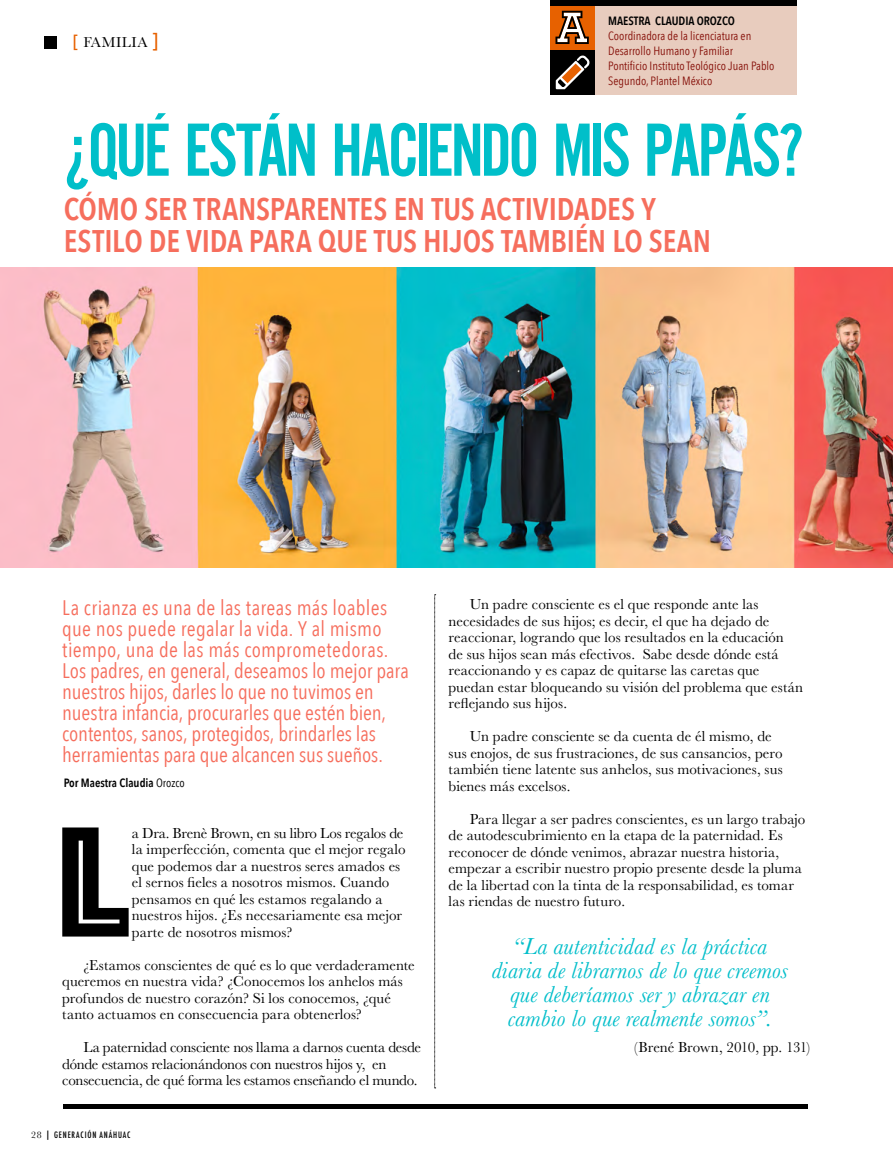
<style>
.page{position:relative;width:893px;height:1170px;background:#fff}
.page>*{position:absolute;margin:0;border:0;box-sizing:border-box;transform-origin:0 0}
.t1{font:163.5px "Phosphate Inline";color:#000}
.t2{font:78.15px "Alternate Gothic EF No Two";letter-spacing:-.04em;color:#00bfc9}
.t3{font:600 31.2px/31.2px "Avenir Next Condensed";letter-spacing:-.005em;color:#f66e5d}
.t4{font:italic 24px/24px "Baskerville";letter-spacing:.005em;color:#02beca;text-align:center}
.t5{font:21px/21px "Avenir Next Condensed";color:#f66e5d}
.t6{font:15px/16.5px "Baskerville";letter-spacing:.005em;color:#000}
.t7{font:15px/16.5px "Baskerville";letter-spacing:-.015em;color:#000}
.t8{font:14.85px "Baskerville";letter-spacing:.04em;color:#000}
.t9{font:12px/15px "Avenir Next Condensed";color:#87120b}
.t10{font:600 12px "Avenir Next Condensed";color:#000}
.t11{font:500 condensed 8.55px "Futura";letter-spacing:.095em;color:#000}
.s1{font-family:"Futura";font-weight:500;font-stretch:condensed;color:#e76100}
.s2{font-family:"Futura";font-weight:500;font-stretch:condensed;font-size:17.1px;color:#e76100}
.s3{font-weight:400}
.s4{font-family:"Baskerville";font-weight:400;font-stretch:normal;font-size:9.9px}
.s5{font-size:9.9px}
</style>
<div class="page">
<div style="left:64px;top:1103px;width:744px;height:5px;background:#000"></div>
<div style="left:44px;top:36px;width:13px;height:12px;background:#000"></div>
<svg style="left:434px;top:594px;width:2px;height:494px"></svg>
<img style="left:0;top:267px;width:893px;height:300px">
<div style="left:571px;top:3px;width:225px;height:91px;background:#e8ccbe"></div>
<div style="left:550px;top:4px;width:45px;height:46px;background:#e76100"></div>
<div style="left:550px;top:0;width:246px;height:6px;background:#000"></div>
<div style="left:550px;top:50px;width:45px;height:44px;background:#000"></div>
<svg style="left:556px;top:56px;width:33px;height:33px"></svg>
<svg style="left:555px;top:11px;width:34px;height:33px"></svg>
<p class="t8" style="left:73px;top:33px;width:87px"><span class="s1">[</span> FAMILIA <span class="s2">]</span></p>
<p class="t10" style="left:608px;top:10px;width:128px">MAESTRA CLAUDIA OROZCO</p>
<p class="t9" style="left:608px;top:28px;width:168px">Coordinadora de la licenciatura en Desarrollo Humano y Familiar Pontificio Instituto Teológico Juan Pablo Segundo, Plantel México</p>
<h2 class="t2" style="left:64px;top:110px;width:742px">¿QUÉ ESTÁN HACIENDO MIS PAPÁS?</h2>
<h3 class="t3" style="left:64px;top:193px;width:649px">CÓMO SER TRANSPARENTES EN TUS ACTIVIDADES Y<br>ESTILO DE VIDA PARA QUE TUS HIJOS TAMBIÉN LO SEAN</h3>
<p class="t5" style="left:62px;top:596px;width:348px">La crianza es una de las tareas más loables que nos puede regalar la vida. Y al mismo tiempo, una de las más comprometedoras.<br>Los padres, en general, deseamos lo mejor para nuestros hijos, darles lo que no tuvimos en nuestra infancia, procurarles que estén bien, contentos, sanos, protegidos, brindarles las herramientas para que alcancen sus sueños.</p>
<p class="t10" style="left:64px;top:772px;width:122px">Por Maestra Claudia <span class="s3">Orozco</span></p>
<h1 class="t1" style="left:57px;top:765px;width:74px">L</h1>
<p class="t6" style="left:132px;top:824px;width:275px">a Dra. Brenè Brown, en su libro Los regalos de la imperfección, comenta que el mejor regalo que podemos dar a nuestros seres amados es el sernos fieles a nosotros mismos. Cuando pensamos en qué les estamos regalando a nuestros hijos. ¿Es necesariamente esa mejor parte de nosotros mismos?</p>
<p class="t6" style="left:62px;top:956px;width:354px;text-indent:21px">¿Estamos conscientes de qué es lo que verdaderamente queremos en nuestra vida? ¿Conocemos los anhelos más profundos de nuestro corazón? Si los conocemos, ¿qué tanto actuamos en consecuencia para obtenerlos?</p>
<p class="t7" style="left:62px;top:1039px;width:360px;text-indent:21px">La paternidad consciente nos llama a darnos cuenta desde dónde estamos relacionándonos con nuestros hijos y, en consecuencia, de qué forma les estamos enseñando el mundo.</p>
<p class="t11" style="left:31px;top:1128px;width:101px"><span class="s4">28</span> <span class="s5">|</span> GENERACIÓN ANÁHUAC</p>
<p class="t6" style="left:449px;top:596px;width:356px;text-indent:21px">Un padre consciente es el que responde ante las necesidades de sus hijos; es decir, el que ha dejado de reaccionar, logrando que los resultados en la educación<br>de sus hijos sean más efectivos. Sabe desde dónde está reaccionando y es capaz de quitarse las caretas que puedan estar bloqueando su visión del problema que están reflejando sus hijos.</p>
<p class="t6" style="left:449px;top:728px;width:336px;text-indent:21px">Un padre consciente se da cuenta de él mismo, de sus enojos, de sus frustraciones, de sus cansancios, pero también tiene latente sus anhelos, sus motivaciones, sus bienes más excelsos.</p>
<p class="t6" style="left:449px;top:810px;width:358px;text-indent:21px">Para llegar a ser padres conscientes, es un largo trabajo de autodescubrimiento en la etapa de la paternidad. Es reconocer de dónde venimos, abrazar nuestra historia, empezar a escribir nuestro propio presente desde la pluma de la libertad con la tinta de la responsabilidad, es tomar las riendas de nuestro futuro.</p>
<h3 class="t4" style="left:492px;top:934px;width:298px">“La autenticidad es la práctica diaria de librarnos de lo que creemos que deberíamos ser y abrazar en cambio lo que realmente somos”.</h3>
<p class="t6" style="left:634px;top:1038px;width:177px">(Brené Brown, 2010, pp. 131)</p>
</div>
